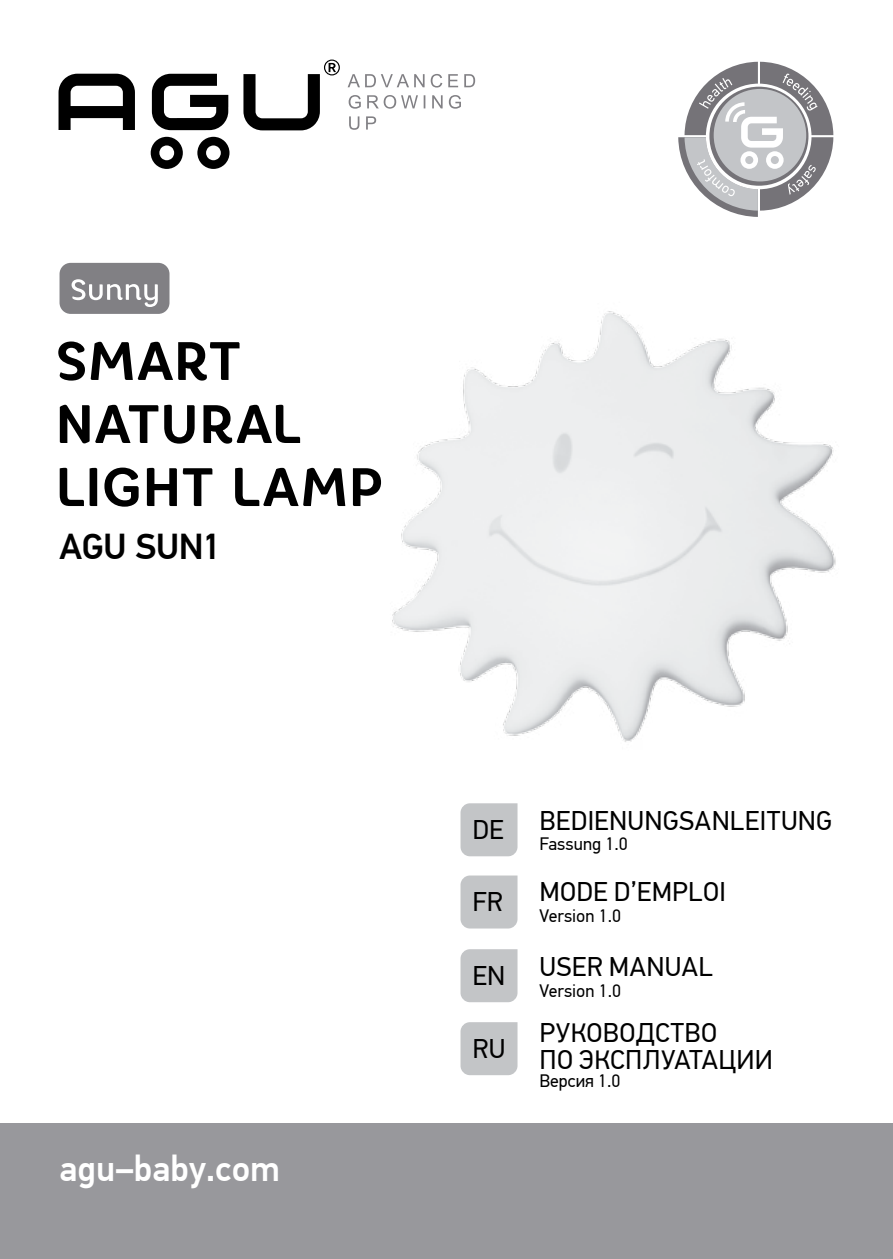
<style>
.page{position:relative;width:893px;height:1259px;background:#fff}
.page>*{position:absolute;margin:0;border:0;box-sizing:border-box;transform-origin:0 0}
.t1{font:700 54px/63px "Core Rhino";letter-spacing:-.005em;color:#000}
.t2{font:500 36px "PF Din Text Pro";color:#fff}
.t3{font:500 36px "PF Din Text Pro";letter-spacing:-.01em;color:#000}
.t4{font:27px/27px "PF Din Text Pro";letter-spacing:.01em;color:#000}
.t5{font:18px "PF Din Text Pro";color:#000}
</style>
<div class="page">
<div style="left:0;top:1123px;width:893px;height:136px;background:#98989c"></div>
<img style="left:392px;top:311px;width:444px;height:515px">
<div style="left:60px;top:263px;width:109px;height:51px;background:#818084;border-radius:11px"></div>
<svg style="left:72px;top:279px;width:86px;height:28px"></svg>
<svg style="left:348px;top:74px;width:127px;height:56px"></svg>
<svg style="left:59px;top:74px;width:76px;height:56px"></svg>
<svg style="left:152px;top:74px;width:76px;height:56px"></svg>
<svg style="left:151px;top:137px;width:78px;height:32px"></svg>
<svg style="left:243px;top:60px;width:97px;height:70px"></svg>
<svg style="left:678px;top:62px;width:155px;height:155px"></svg>
<div style="left:460px;top:803px;width:57px;height:53px;background:#c3c5c7"></div>
<div style="left:460px;top:875px;width:57px;height:53px;background:#c3c5c7"></div>
<div style="left:460px;top:949px;width:57px;height:53px;background:#c3c5c7"></div>
<div style="left:460px;top:1022px;width:57px;height:53px;background:#c3c5c7"></div>
<h1 class="t1" style="left:55px;top:329px;width:330px">SMART<br>NATURAL<br>LIGHT LAMP</h1>
<h2 class="t3" style="left:60px;top:525px;width:163px">AGU SUN1</h2>
<h2 class="t2" style="left:60px;top:1146px;width:222px">agu–baby.com</h2>
<p class="t4" style="left:473px;top:816px;width:33px">DE</p>
<p class="t4" style="left:540px;top:807px;width:294px">BEDIENUNGSANLEITUNG</p>
<p class="t5" style="left:540px;top:833px;width:90px">Fassung 1.0</p>
<p class="t4" style="left:473px;top:888px;width:32px">FR</p>
<p class="t4" style="left:540px;top:878px;width:188px">MODE D’EMPLOI</p>
<p class="t5" style="left:540px;top:904px;width:83px">Version 1.0</p>
<p class="t4" style="left:473px;top:962px;width:34px">EN</p>
<p class="t4" style="left:540px;top:953px;width:175px">USER MANUAL</p>
<p class="t5" style="left:540px;top:979px;width:83px">Version 1.0</p>
<p class="t4" style="left:473px;top:1035px;width:34px">RU</p>
<p class="t4" style="left:540px;top:1020px;width:235px">РУКОВОДСТВО<br>ПО ЭКСПЛУАТАЦИИ</p>
<p class="t5" style="left:540px;top:1070px;width:82px">Версия 1.0</p>
</div>
